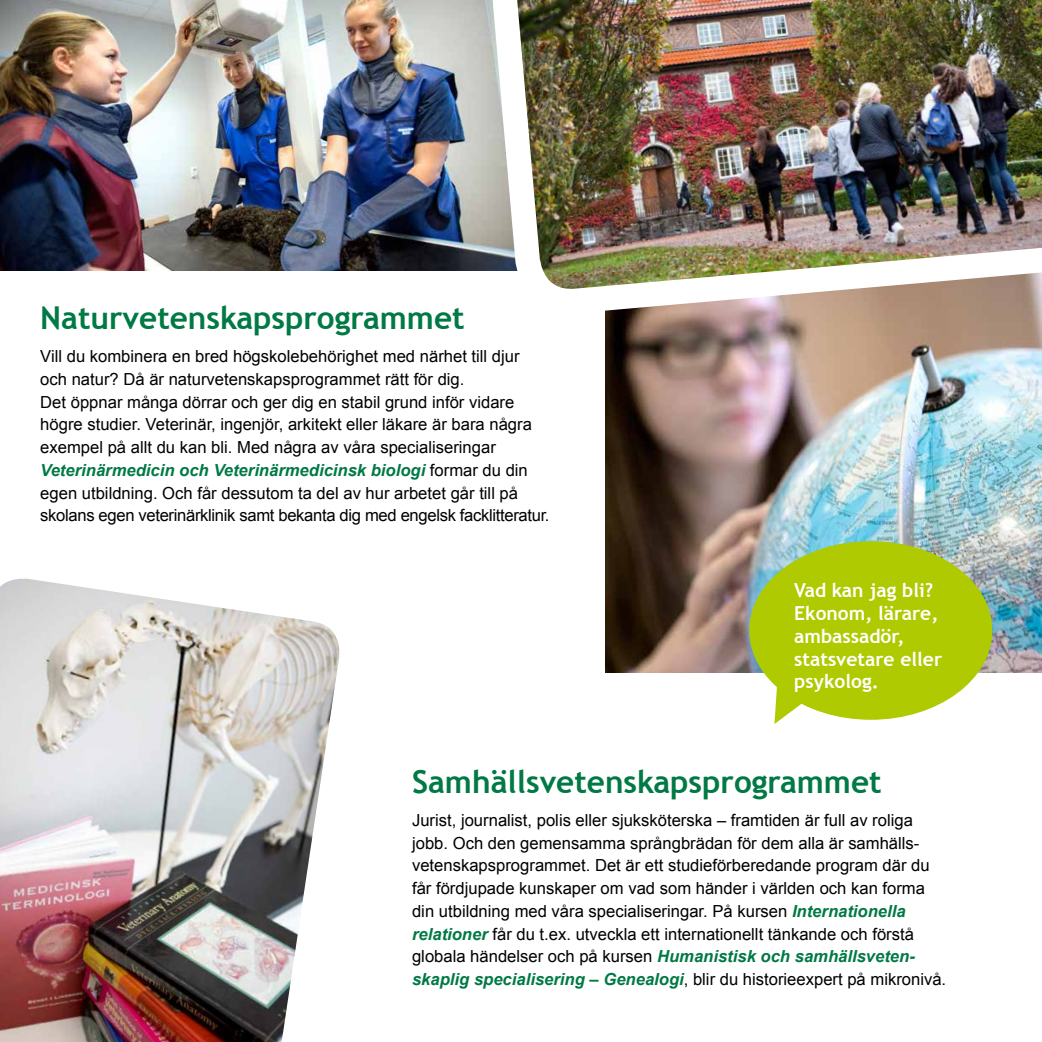
<style>
.page{position:relative;width:1042px;height:1042px;background:#fff}
.page>*{position:absolute;margin:0;border:0;box-sizing:border-box;transform-origin:0 0}
.t1{font:700 31.5px "Trebuchet MS";color:#007944}
.t2{font:700 19.25px/22.8px "Trebuchet MS";color:#fff}
.t3{font:16.62px/22.8px "Arial";color:#000}
.s1{font-weight:700;font-style:italic;color:#007944}
</style>
<div class="page">
<img style="left:0;top:0;width:501px;height:270px">
<img style="left:0;top:578px;width:340px;height:464px">
<img style="left:501px;top:0;width:541px;height:720px">
<div style="left:749px;top:541px;width:243px;height:179px;background:#afca00;border-radius:50%"></div>
<svg style="left:774px;top:684px;width:82px;height:40px"></svg>
<h1 class="t1" style="left:40px;top:298px;width:426px">Naturvetenskapsprogrammet</h1>
<p class="t3" style="left:40px;top:345px;width:511px">Vill du kombinera en bred högskolebehörighet med närhet till djur och natur? Då är naturvetenskapsprogrammet rätt för dig.<br>Det öppnar många dörrar och ger dig en stabil grund inför vidare högre studier. Veterinär, ingenjör, arkitekt eller läkare är bara några exempel på allt du kan bli. Med några av våra specialiseringar <span class="s1">Veterinärmedicin och Veterinärmedicinsk biologi</span> formar du din egen utbildning. Och får dessutom ta del av hur arbetet går till på skolans egen veterinärklinik samt bekanta dig med engelsk facklitteratur.</p>
<p class="t2" style="left:794px;top:579px;width:149px">Vad kan jag bli?<br>Ekonom, lärare, ambassadör, statsvetare eller psykolog.</p>
<h1 class="t1" style="left:412px;top:762px;width:471px">Samhällsvetenskapsprogrammet</h1>
<p class="t3" style="left:412px;top:809px;width:536px">Jurist, journalist, polis eller sjuksköterska – framtiden är full av roliga jobb. Och den gemensamma språngbrädan för dem alla är samhälls&shy;vetenskapsprogrammet. Det är ett studieförberedande program där du får fördjupade kunskaper om vad som händer i världen och kan forma din utbildning med våra specialiseringar. På kursen <span class="s1">Internationella relationer</span> får du t.ex. utveckla ett internationellt tänkande och förstå globala händelser och på kursen <span class="s1">Humanistisk och samhällsveten&shy;skaplig specialisering – Genealogi</span>, blir du historieexpert på mikronivå.</p>
</div>
